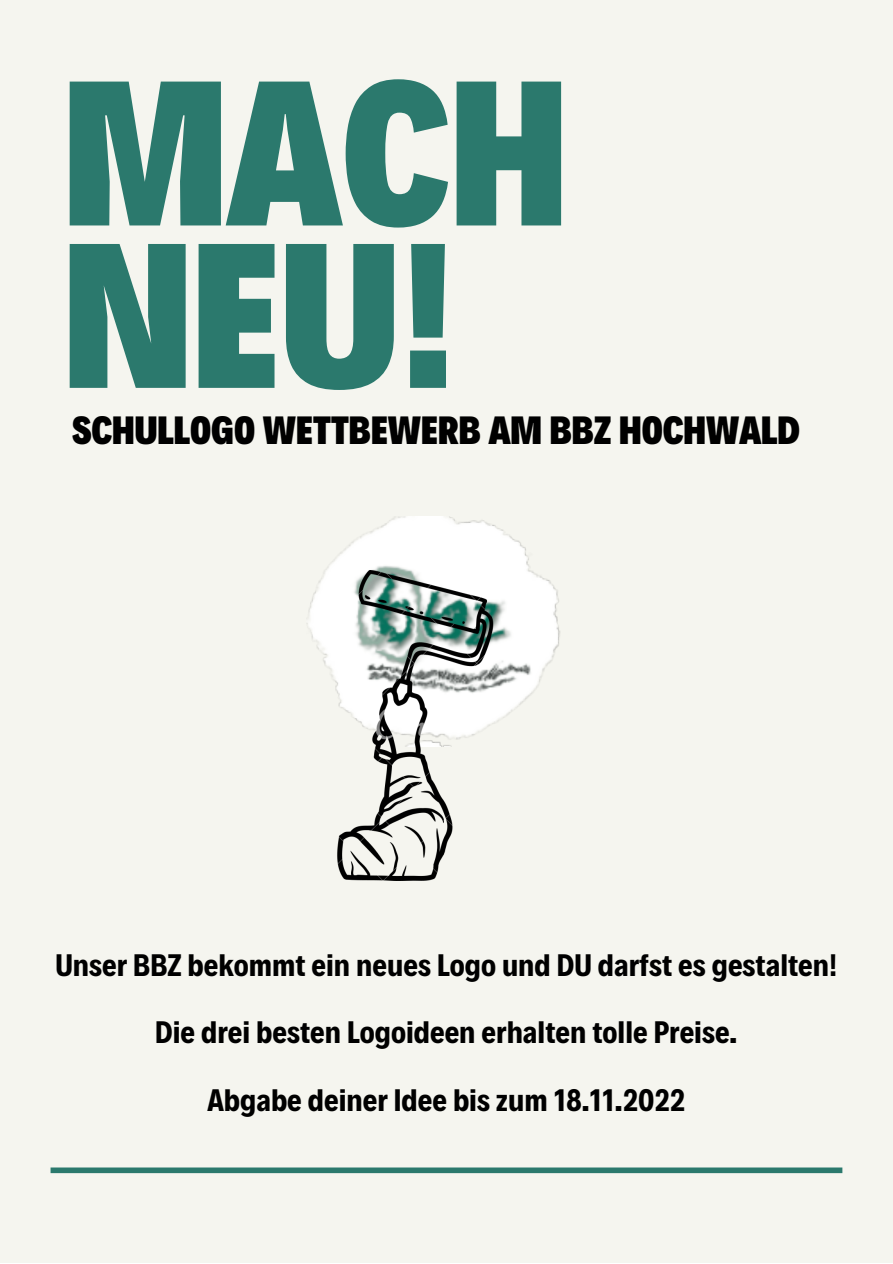
<style>
.page{position:relative;width:893px;height:1264px;background:#fff}
.page>*{position:absolute;margin:0;border:0;box-sizing:border-box;transform-origin:0 0}
.t1{font:900 208.5px/162.3px "Decalotype";color:#2b796d}
.t2{font:900 39.9px "Decalotype";color:#000}
.t3{font:700 31.5px/67.5px "Decalotype";color:#000;text-align:center}
</style>
<div class="page">
<div style="left:0;top:0;width:892px;height:1262px;background:#f5f5ef"></div>
<img style="left:307px;top:516px;width:253px;height:208px">
<img style="left:335px;top:570px;width:158px;height:310px">
<div style="left:51px;top:1167px;width:791px;height:6px;background:#2b796d"></div>
<h1 class="t1" style="left:63px;top:59px;width:506px">MACH<br>NEU!</h1>
<p class="t2" style="left:72px;top:403px;width:729px">SCHULLOGO WETTBEWERB AM BBZ HOCHWALD</p>
<p class="t3" style="left:55px;top:929px;width:783px">Unser BBZ bekommt ein neues Logo und DU darfst es gestalten!<br>Die drei besten Logoideen erhalten tolle Preise.<br>Abgabe deiner Idee bis zum 18.11.2022</p>
</div>
